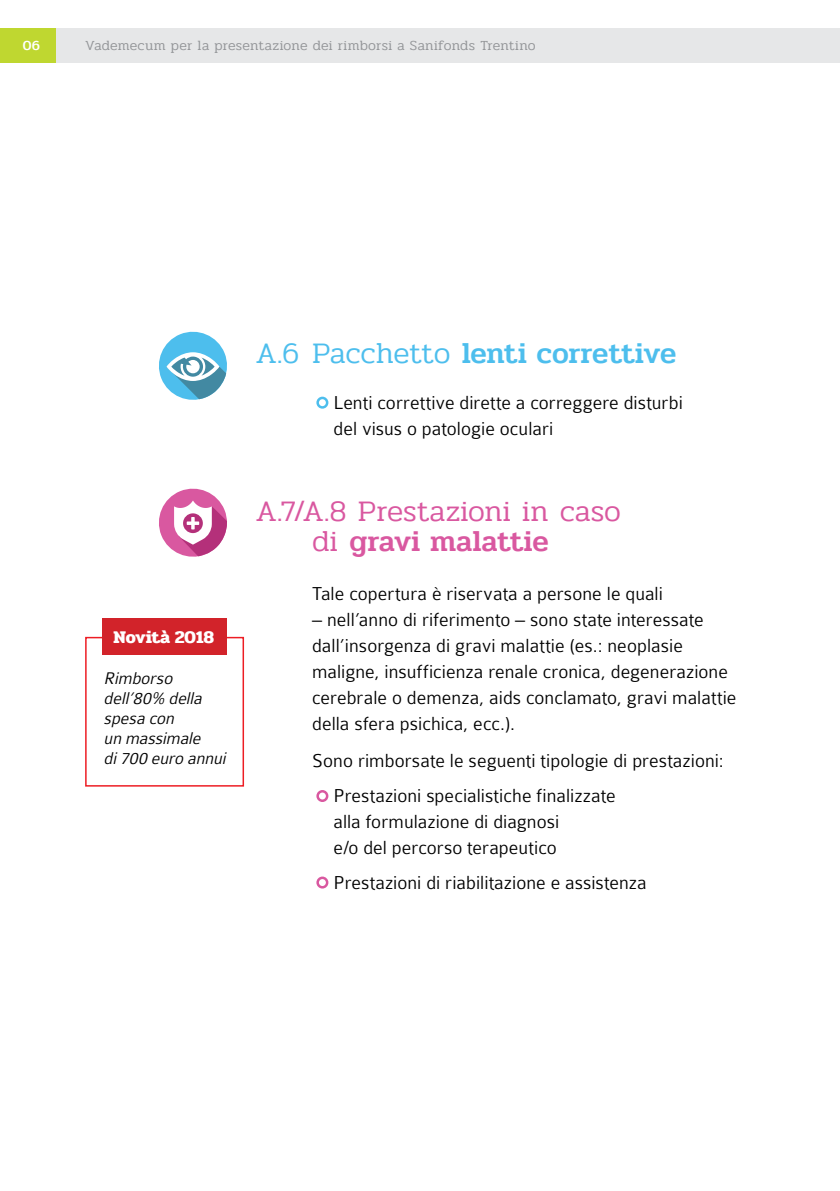
<style>
.page{position:relative;width:840px;height:1191px;background:#fff}
.page>*{position:absolute;margin:0;border:0;box-sizing:border-box;transform-origin:0 0}
.t1{font:300 30px/30px "Pridi";color:#d958a0;text-align:center}
.t2{font:500 30px "Pridi";letter-spacing:-.01em;color:#4dbeed}
.t3{font:300 20px/26px "Colaborate";letter-spacing:.005em;color:#000}
.t4{font:italic 300 18px/20px "Colaborate";color:#000}
.t5{font:700 18px "Pridi";letter-spacing:-.01em;color:#fff}
.t6{font:300 14px "Pridi";letter-spacing:.015em;color:#939598}
.t7{font:500 14px "Pridi";color:#fff}
.s1{font-weight:300}
.s2{font-weight:500}
</style>
<div class="page">
<div style="left:0;top:28px;width:57px;height:34px;background:#bfd730"></div>
<div style="left:57px;top:28px;width:782px;height:34px;background:#e6e7e8"></div>
<div style="left:316px;top:397px;width:12px;height:12px;border:2px solid #4dbeed;border-radius:50%"></div>
<div style="left:316px;top:790px;width:12px;height:12px;border:2px solid #d958a0;border-radius:50%"></div>
<div style="left:316px;top:876px;width:12px;height:12px;border:2px solid #d958a0;border-radius:50%"></div>
<svg style="left:159px;top:331px;width:68px;height:69px"></svg>
<svg style="left:159px;top:488px;width:68px;height:69px"></svg>
<div style="left:85px;top:637px;width:159px;height:149px;border:2px solid #ed1d24"></div>
<div style="left:102px;top:618px;width:125px;height:37px;background:#d2232a"></div>
<p class="t7" style="left:23px;top:35px;width:18px">06</p>
<p class="t6" style="left:85px;top:36px;width:452px">Vademecum per la presentazione dei rimborsi a Sanifonds Trentino</p>
<p class="t5" style="left:113px;top:623px;width:102px">Novità 2018</p>
<p class="t4" style="left:104px;top:668px;width:127px">Rimborso dell’80% della spesa con<br>un massimale di700 euro annui</p>
<h1 class="t2" style="left:255px;top:331px;width:422px"><span class="s1">A.6 Pacchetto</span> lenti correttive</h1>
<p class="t3" style="left:333px;top:389px;width:351px">Lenti correttive dirette a correggere disturbi del visus o patologie oculari</p>
<h1 class="t1" style="left:255px;top:497px;width:367px">A.7/A.8 Prestazioni in caso di <span class="s2">gravi malattie</span></h1>
<p class="t3" style="left:312px;top:581px;width:352px">Tale copertura è riservata a persone le quali</p>
<p class="t3" style="left:312px;top:607px;width:425px">– nell’anno di riferimento – sono state interessate dall’insorgenza di gravi malattie (es.: neoplasie maligne, insufficienza renale cronica, degenerazione cerebrale o demenza, aids conclamato, gravi malattie della sfera psichica, ecc.).</p>
<p class="t3" style="left:333px;top:744px;width:391px;line-height:34.6px;text-indent:-21px">Sono rimborsate le seguenti tipologie di prestazioni:<br>Prestazioni specialistiche finalizzate</p>
<p class="t3" style="left:333px;top:808px;width:227px">alla formulazione di diagnosi e/o del percorso terapeutico</p>
<p class="t3" style="left:333px;top:869px;width:315px">Prestazioni di riabilitazione e assistenza</p>
</div>
